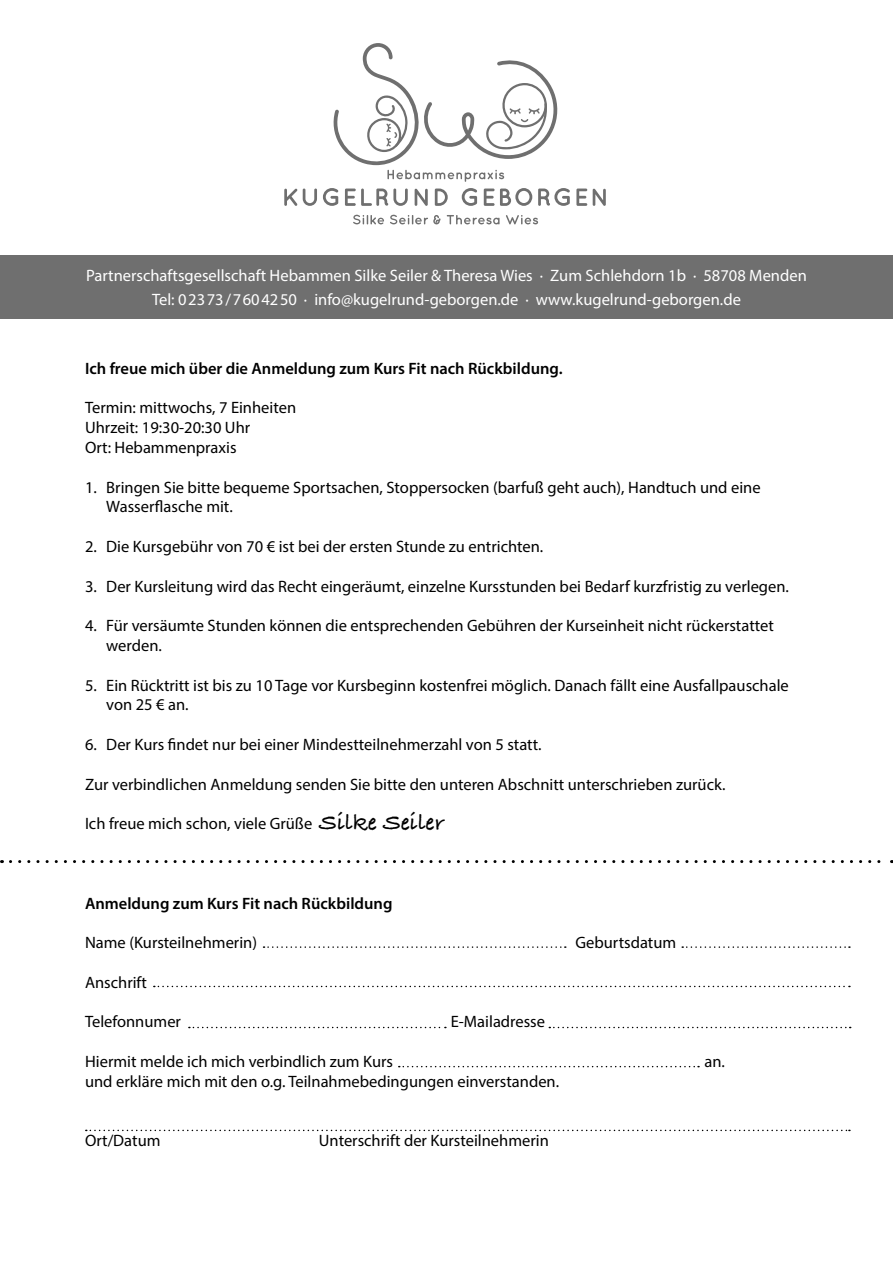
<style>
.page{position:relative;width:893px;height:1263px;background:#fff}
.page>*{position:absolute;margin:0;border:0;box-sizing:border-box;transform-origin:0 0}
.t1{font:16.5px/19.8px "Myriad Pro";color:#000}
.t2{font:16.5px/24px "Myriad Pro";color:#fff;text-align:center}
.t3{font:600 16.5px "Myriad Pro";color:#000}
.s1{font-family:"Bradley Hand ITCTT";font-weight:700;font-size:24px}
</style>
<div class="page">
<svg style="left:353px;top:215px;width:31px;height:9px"></svg>
<svg style="left:390px;top:215px;width:50px;height:9px"></svg>
<svg style="left:447px;top:215px;width:53px;height:9px"></svg>
<svg style="left:506px;top:215px;width:32px;height:9px"></svg>
<svg style="left:284px;top:189px;width:13px;height:17px"></svg>
<svg style="left:303px;top:189px;width:14px;height:17px"></svg>
<svg style="left:323px;top:188px;width:15px;height:18px"></svg>
<svg style="left:345px;top:189px;width:63px;height:17px"></svg>
<svg style="left:415px;top:189px;width:13px;height:17px"></svg>
<svg style="left:435px;top:189px;width:13px;height:17px"></svg>
<svg style="left:462px;top:188px;width:15px;height:18px"></svg>
<svg style="left:484px;top:188px;width:48px;height:18px"></svg>
<svg style="left:538px;top:188px;width:32px;height:18px"></svg>
<svg style="left:576px;top:189px;width:11px;height:17px"></svg>
<svg style="left:593px;top:189px;width:13px;height:17px"></svg>
<svg style="left:333px;top:43px;width:225px;height:139px"></svg>
<div style="left:0;top:255px;width:893px;height:64px;background:#6f6f6f"></div>
<svg style="left:10px;top:860px;width:882px;height:3px"></svg>
<svg style="left:264px;top:946px;width:302px;height:2px"></svg>
<svg style="left:189px;top:1027px;width:257px;height:1px"></svg>
<svg style="left:399px;top:1066px;width:300px;height:1px"></svg>
<svg style="left:86px;top:1130px;width:764px;height:1px"></svg>
<svg style="left:682px;top:946px;width:168px;height:2px"></svg>
<svg style="left:154px;top:986px;width:696px;height:1px"></svg>
<svg style="left:549px;top:1027px;width:302px;height:1px"></svg>
<p class="t2" style="left:86px;top:263px;width:722px">Partnerschaftsgesellschaft Hebammen Silke Seiler &amp; Theresa Wies · Zum Schlehdorn 1b · 58708 Menden<br>Tel: 02373/7604250 · info@kugelrund-geborgen.de · www.kugelrund-geborgen.de</p>
<p class="t3" style="left:85px;top:358px;width:479px">Ich freue mich über die Anmeldung zum Kurs Fit nach Rückbildung.</p>
<p class="t1" style="left:85px;top:398px;width:213px">Termin: mittwochs, 7 Einheiten<br>Uhrzeit: 19:30-20:30 Uhr<br>Ort: Hebammenpraxis</p>
<p class="t1" style="left:106px;top:477px;width:656px;text-indent:-21px">1. Bringen Sie bitte bequeme Sportsachen, Stoppersocken (barfuß geht auch), Handtuch und eine<br>Wasserflasche mit.</p>
<p class="t1" style="left:85px;top:536px;width:460px">2. Die Kursgebühr von 70 € ist bei der ersten Stunde zu entrichten.</p>
<p class="t1" style="left:85px;top:576px;width:705px">3. Der Kursleitung wird das Recht eingeräumt, einzelne Kursstunden bei Bedarf kurzfristig zu verlegen.</p>
<p class="t1" style="left:106px;top:616px;width:669px;text-indent:-21px">4. Für versäumte Stunden können die entsprechenden Gebühren der Kurseinheit nicht rückerstattet werden.</p>
<p class="t1" style="left:106px;top:675px;width:684px;text-indent:-21px">5. Ein Rücktritt ist bis zu 10 Tage vor Kursbeginn kostenfrei möglich. Danach fällt eine Ausfallpauschale von 25 € an.</p>
<p class="t1" style="left:85px;top:734px;width:458px">6. Der Kurs findet nur bei einer Mindestteilnehmerzahl von 5 statt.</p>
<p class="t1" style="left:85px;top:774px;width:642px">Zur verbindlichen Anmeldung senden Sie bitte den unteren Abschnitt unterschrieben zurück.</p>
<p class="t1" style="left:85px;top:814px;width:360px">Ich freue mich schon, viele Grüße <span class="s1">Silke Seiler</span></p>
<p class="t3" style="left:85px;top:892px;width:309px">Anmeldung zum Kurs Fit nach Rückbildung</p>
<p class="t1" style="left:85px;top:932px;width:174px">Name (Kursteilnehmerin)</p>
<p class="t1" style="left:575px;top:932px;width:102px">Geburtsdatum</p>
<p class="t1" style="left:85px;top:972px;width:64px">Anschrift</p>
<p class="t1" style="left:85px;top:1012px;width:97px">Telefonnumer</p>
<p class="t1" style="left:451px;top:1012px;width:96px">E-Mailadresse</p>
<p class="t1" style="left:85px;top:1051px;width:309px">Hiermit melde ich mich verbindlich zum Kurs</p>
<p class="t1" style="left:704px;top:1051px;width:22px">an.</p>
<p class="t1" style="left:85px;top:1071px;width:476px">und erkläre mich mit den o.g. Teilnahmebedingungen einverstanden.</p>
<p class="t1" style="left:85px;top:1130px;width:77px">Ort/Datum</p>
<p class="t1" style="left:319px;top:1130px;width:231px">Unterschrift der Kursteilnehmerin</p>
</div>
